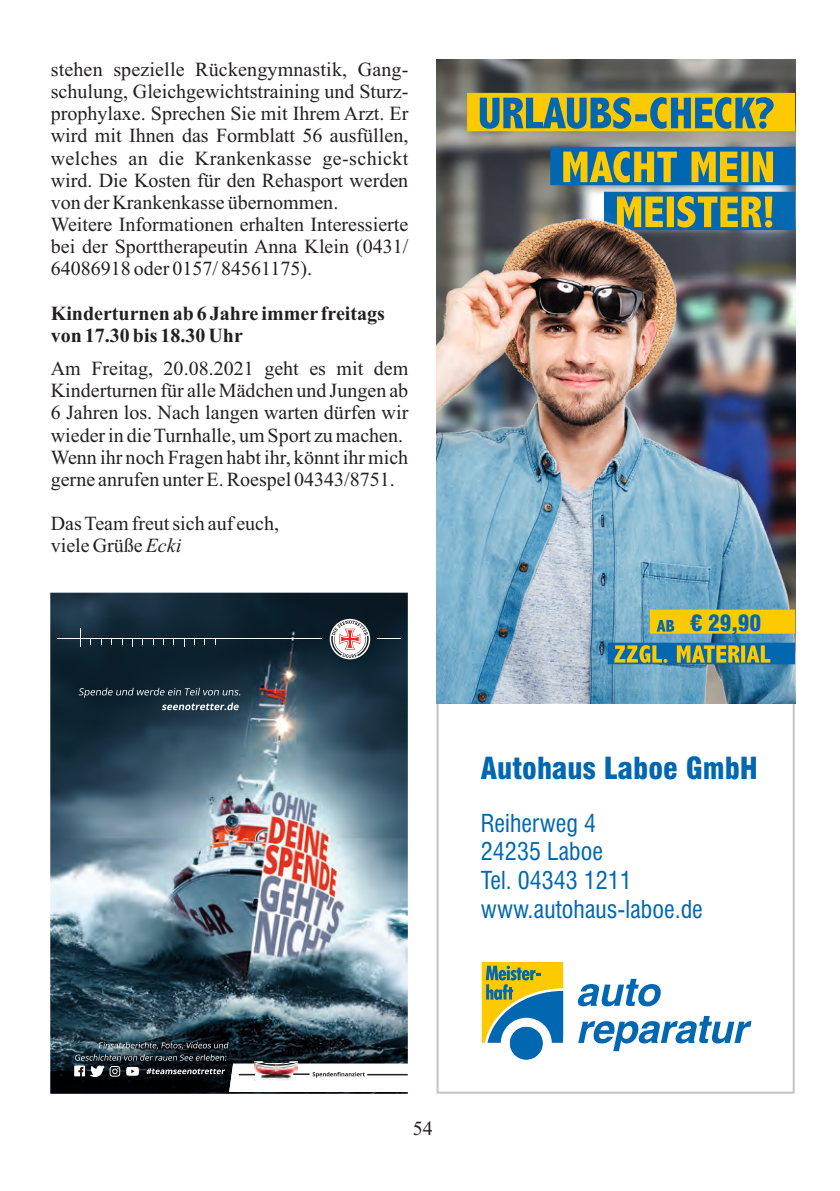
<style>
.page{position:relative;width:840px;height:1191px;background:#fff}
.page>*{position:absolute;margin:0;border:0;box-sizing:border-box;transform-origin:0 0}
.t1{font:900 condensed 29.6px "Swiss 721 BT";color:#0067b0}
.t2{font:condensed 24px/28.8px "Swiss 721 BT";color:#0067b0}
.t3{font:900 condensed 22px "Swiss 721 BT";color:#0067b0}
.t4{font:20px/22.2px "Times New Roman";color:#231f20}
.t5{font:700 20px/22.2px "Times New Roman";color:#231f20}
.s1{font-style:italic}
</style>
<div class="page">
<div style="left:436px;top:700px;width:358px;height:393px;border:2px solid #c4c4c5"></div>
<svg style="left:481px;top:962px;width:82px;height:97px"></svg>
<svg style="left:577px;top:978px;width:84px;height:28px"></svg>
<svg style="left:578px;top:1016px;width:173px;height:35px"></svg>
<img style="left:436px;top:59px;width:358px;height:124px">
<div style="left:467px;top:93px;width:327px;height:38px;background:#fdc900"></div>
<div style="left:550px;top:147px;width:244px;height:38px;background:#0067b0"></div>
<svg style="left:479px;top:97px;width:294px;height:32px"></svg>
<svg style="left:563px;top:151px;width:209px;height:32px"></svg>
<img style="left:436px;top:183px;width:358px;height:520px">
<div style="left:649px;top:609px;width:145px;height:24px;background:#fdc900"></div>
<div style="left:607px;top:642px;width:187px;height:22px;background:#0067b0"></div>
<svg style="left:656px;top:620px;width:18px;height:11px"></svg>
<svg style="left:614px;top:645px;width:156px;height:18px"></svg>
<img style="left:50px;top:592px;width:357px;height:501px">
<svg style="left:80px;top:628px;width:1px;height:18px"></svg>
<hr style="left:57px;top:639px;width:265px;height:1px;background:#fff">
<svg style="left:329px;top:619px;width:41px;height:40px"></svg>
<svg style="left:331px;top:620px;width:37px;height:38px"></svg>
<svg style="left:377px;top:639px;width:23px;height:1px"></svg>
<svg style="left:79px;top:688px;width:161px;height:22px;background:#334652"></svg>
<svg style="left:74px;top:1042px;width:333px;height:50px"></svg>
<hr style="left:367px;top:1074px;width:40px;height:1px;background:#231f20">
<p class="t4" style="left:51px;top:60px;width:359px">stehen spezielle Rückengymnastik, Gang&shy;schulung, Gleichgewichtstraining und Sturz&shy;prophylaxe. Sprechen Sie mit Ihrem Arzt. Er wird mit Ihnen das Formblatt 56 ausfüllen, welches an die Krankenkasse ge-schickt wird. Die Kosten für den Rehasport werden von der Krankenkasse übernommen.<br>Weitere Informationen erhalten Interessierte bei der Sporttherapeutin Anna Klein (0431/ 64086918 oder 0157/ 84561175).</p>
<p class="t5" style="left:51px;top:304px;width:335px">Kinderturnen ab 6 Jahre immer freitags von 17.30 bis 18.30 Uhr</p>
<p class="t4" style="left:51px;top:359px;width:359px">Am Freitag, 20.08.2021 geht es mit dem Kinderturnen für alle Mädchen und Jungen ab 6 Jahren los. Nach langen warten dürfen wir wieder in die Turnhalle, um Sport zu machen.<br>Wenn ihr noch Fragen habt ihr, könnt ihr mich gerne anrufen unter E. Roespel 04343/8751.</p>
<p class="t4" style="left:51px;top:514px;width:230px">Das Team freut sich auf euch, viele Grüße <span class="s1">Ecki</span></p>
<p class="t3" style="left:707px;top:614px;width:55px">29,90</p>
<h1 class="t1" style="left:480px;top:756px;width:279px">Autohaus Laboe GmbH</h1>
<p class="t2" style="left:480px;top:811px;width:223px">Reiherweg 4<br>24235 Laboe<br>Tel. 04343 1211 www.autohaus-laboe.de</p>
<p class="t4" style="left:412px;top:1119px;width:21px">54</p>
</div>
